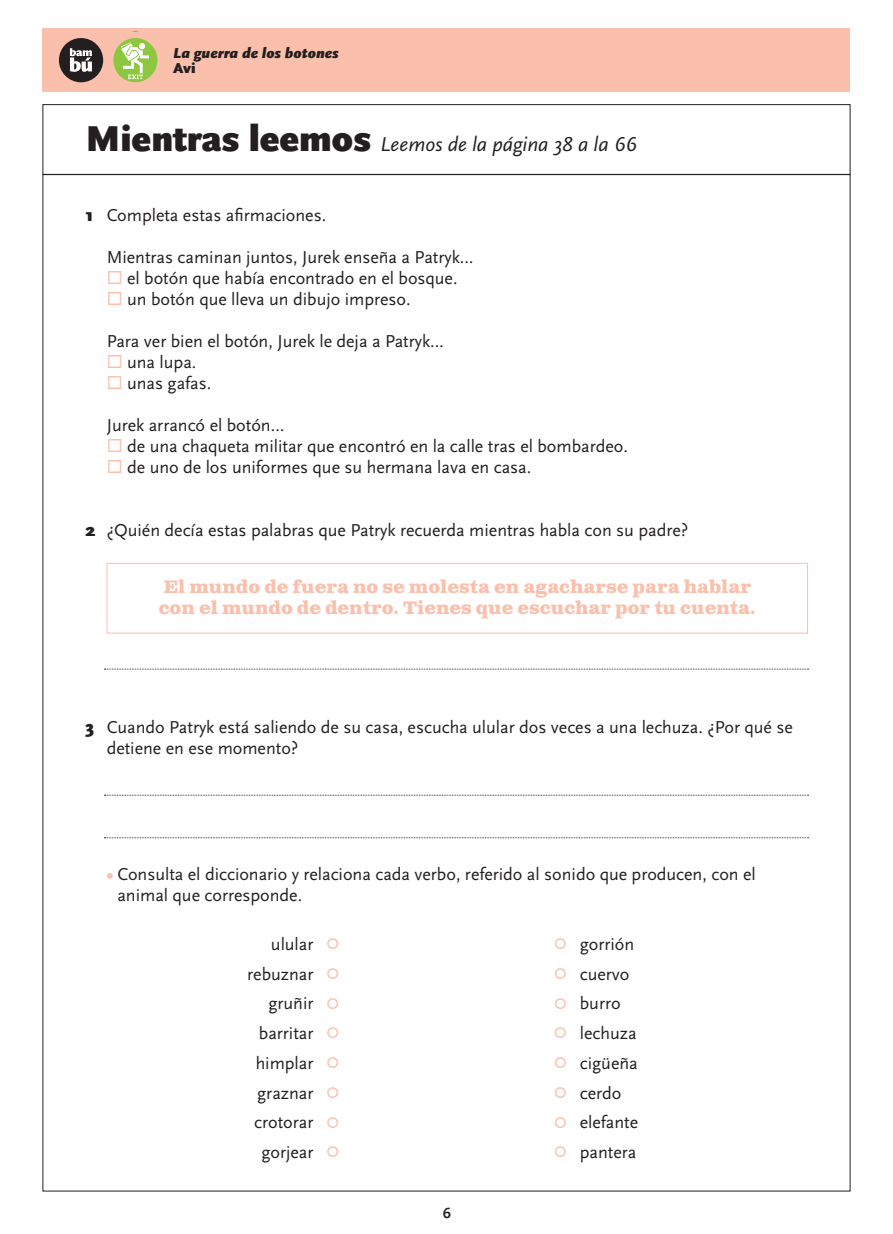
<style>
.page{position:relative;width:893px;height:1234px;background:#fff}
.page>*{position:absolute;margin:0;border:0;box-sizing:border-box;transform-origin:0 0}
.Titolar{font:italic 21px "Scala Sans Pro";color:#231f20}
.text{font:18px "Scala Sans Pro";color:#231f20}
.preguntes{font:18px/21px "Scala Sans Pro";color:#231f20}
.text_taules{font:18px "Scala Sans Pro";color:#231f20}
.text-bolo-color{font:18px/21px "Scala Sans Pro";color:#231f20}
.text_requadres{font:700 18px/21px "Clarendon Text Pro";color:#fac0ac}
.t1{font:italic 900 15px "Scala Sans Pro";color:#231f20}
.t2{font:900 15px "Scala Sans Pro";color:#231f20}
.t3{font:700 15px "Scala Sans Pro";color:#231f20}
.s1{font-weight:900;font-style:normal;font-size:37.5px}
.s2{font-weight:900}
.s3{color:#fac0ac}
.s4{font-weight:700;color:#fac0ac}
</style>
<div class="page">
<div style="left:43px;top:28px;width:807px;height:63px;background:#fac0ac"></div>
<div style="left:59px;top:38px;width:44px;height:44px;background:#231f20;border-radius:50%"></div>
<svg style="left:70px;top:48px;width:22px;height:24px"></svg>
<div style="left:43px;top:104px;width:807px;height:71px;border:1px solid #231f20"></div>
<div style="left:113px;top:38px;width:44px;height:44px;background:#8dc73f;border-radius:50%"></div>
<svg style="left:121px;top:42px;width:28px;height:37px"></svg>
<div style="left:107px;top:563px;width:701px;height:70px;border:1px solid #fac0ac"></div>
<svg style="left:104px;top:668px;width:704px;height:1px"></svg>
<svg style="left:104px;top:794px;width:704px;height:1px"></svg>
<svg style="left:104px;top:837px;width:704px;height:1px"></svg>
<p class="t1" style="left:173px;top:44px;width:167px">La guerra de los botones</p>
<p class="t2" style="left:173px;top:59px;width:24px">Avi</p>
<p class="Titolar" style="left:85px;top:132px;width:553px"><span class="s1">Mientras leemos</span> Leemos de la página 38 a la 66</p>
<p class="preguntes" style="left:85px;top:204px;width:242px"><span class="s2">1</span> Completa estas afirmaciones.</p>
<p class="text" style="left:107px;top:246px;width:368px">Mientras caminan juntos, Jurek enseña a Patryk…</p>
<p class="text" style="left:107px;top:267px;width:352px"><span class="s3">◻</span> el botón que había encontrado en el bosque.</p>
<p class="text" style="left:107px;top:288px;width:306px"><span class="s3">◻</span> un botón que lleva un dibujo impreso.</p>
<p class="text" style="left:107px;top:330px;width:339px">Para ver bien el botón, Jurek le deja a Patryk…</p>
<p class="text" style="left:107px;top:351px;width:91px"><span class="s3">◻</span> una lupa.</p>
<p class="text" style="left:107px;top:372px;width:106px"><span class="s3">◻</span> unas gafas.</p>
<p class="text" style="left:107px;top:414px;width:179px">Jurek arrancó el botón…</p>
<p class="text" style="left:107px;top:435px;width:523px"><span class="s3">◻</span> de una chaqueta militar que encontró en la calle tras el bombardeo.</p>
<p class="text" style="left:107px;top:456px;width:426px"><span class="s3">◻</span> de uno de los uniformes que su hermana lava en casa.</p>
<p class="preguntes" style="left:85px;top:519px;width:604px"><span class="s2">2</span> ¿Quién decía estas palabras que Patryk recuerda mientras habla con su padre?</p>
<p class="text_requadres" style="left:159px;top:577px;width:598px">El mundo de fuera no se molesta en agacharse para hablar con el mundo de dentro. Tienes que escuchar por tu cuenta.</p>
<p class="preguntes" style="left:107px;top:716px;width:688px;text-indent:-21px"><span class="s2">3</span> Cuando Patryk está saliendo de su casa, escucha ulular dos veces a una lechuza. ¿Por qué se detiene en ese momento?</p>
<p class="text-bolo-color" style="left:117px;top:863px;width:640px;text-indent:-11px"><span class="s4">•</span> Consulta el diccionario y relaciona cada verbo, referido al sonido que producen, con el animal que corresponde.</p>
<p class="text_taules" style="left:271px;top:933px;width:44px">ulular</p>
<p class="text_taules" style="left:580px;top:933px;width:56px">gorrión</p>
<p class="text_taules" style="left:247px;top:963px;width:68px">rebuznar</p>
<p class="text_taules" style="left:580px;top:963px;width:51px">cuervo</p>
<p class="text_taules" style="left:268px;top:992px;width:47px">gruñir</p>
<p class="text_taules" style="left:580px;top:992px;width:42px">burro</p>
<p class="text_taules" style="left:259px;top:1022px;width:56px">barritar</p>
<p class="text_taules" style="left:580px;top:1022px;width:58px">lechuza</p>
<p class="text_taules" style="left:256px;top:1052px;width:59px">himplar</p>
<p class="text_taules" style="left:580px;top:1052px;width:59px">cigüeña</p>
<p class="text_taules" style="left:257px;top:1082px;width:58px">graznar</p>
<p class="text_taules" style="left:580px;top:1082px;width:43px">cerdo</p>
<p class="text_taules" style="left:254px;top:1111px;width:61px">crotorar</p>
<p class="text_taules" style="left:580px;top:1111px;width:60px">elefante</p>
<p class="text_taules" style="left:261px;top:1141px;width:54px">gorjear</p>
<p class="text_taules" style="left:580px;top:1141px;width:58px">pantera</p>
<p class="t3" style="left:443px;top:1204px;width:10px">6</p>
</div>
